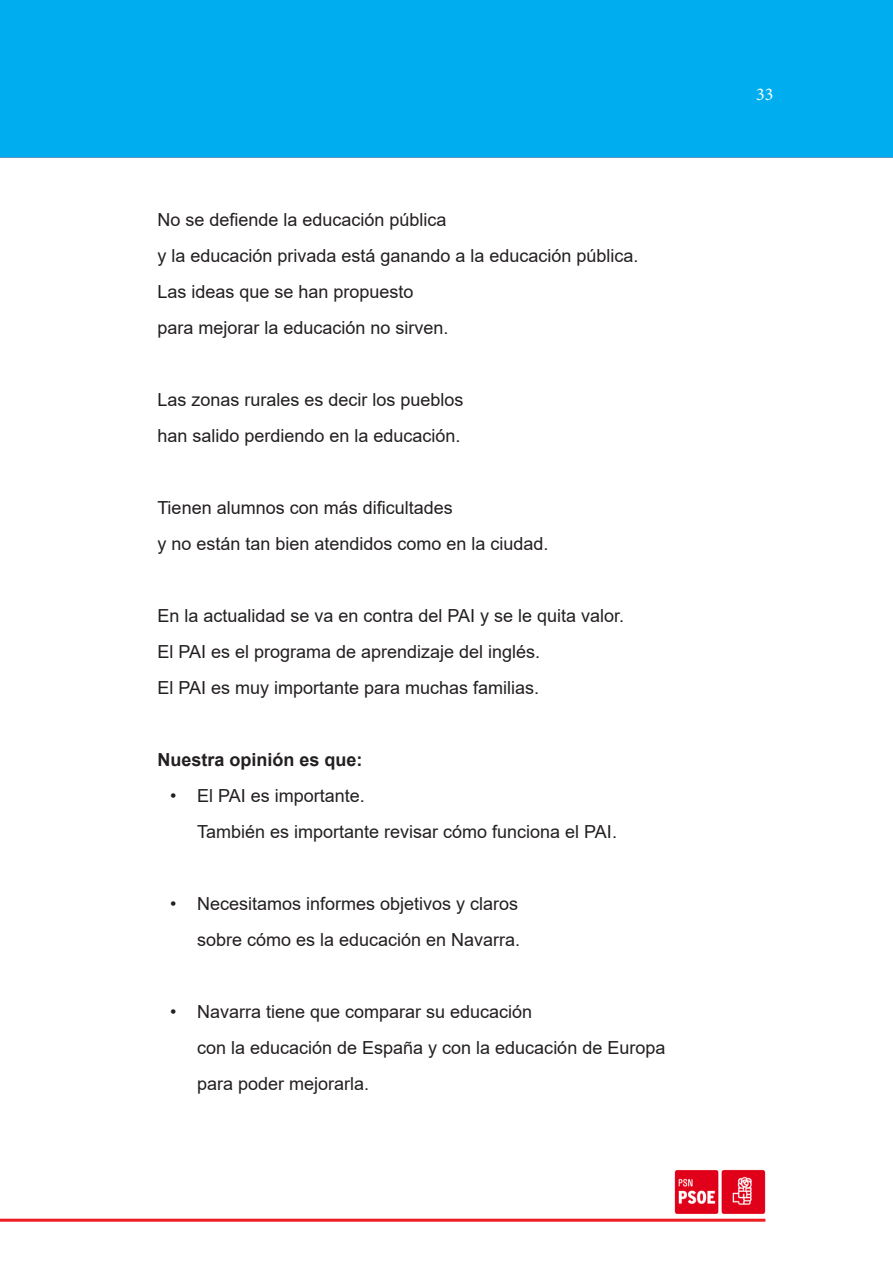
<style>
.page{position:relative;width:893px;height:1263px;background:#fff}
.page>*{position:absolute;margin:0;border:0;box-sizing:border-box;transform-origin:0 0}
._16_35{font:18px "Arial";color:#231f20}
.t1{font:700 18px "Arial";color:#231f20}
.t2{font:18px "Minion Pro";color:#fff}
.s1{font-size:21px}
</style>
<div class="page">
<img style="left:675px;top:1169px;width:90px;height:45px">
<hr style="left:0;top:1219px;width:765px;height:3px;background:#ee1d23">
<div style="left:5px;top:5px;width:883px;height:147px;background:#00aeef"></div>
<div style="left:0;top:0;width:893px;height:158px;border:10px solid #00aeef"></div>
<p class="_16_35" style="left:157px;top:207px;width:291px">No se defiende la educación pública</p>
<p class="_16_35" style="left:157px;top:243px;width:483px">y la educación privada está ganando a la educación pública.</p>
<p class="_16_35" style="left:157px;top:279px;width:258px">Las ideas que se han propuesto</p>
<p class="_16_35" style="left:157px;top:315px;width:293px">para mejorar la educación no sirven.</p>
<p class="_16_35" style="left:157px;top:387px;width:308px">Las zonas rurales es decir los pueblos</p>
<p class="_16_35" style="left:157px;top:423px;width:305px">han salido perdiendo en la educación.</p>
<p class="_16_35" style="left:157px;top:495px;width:297px">Tienen alumnos con más dificultades</p>
<p class="_16_35" style="left:157px;top:531px;width:393px">y no están tan bien atendidos como en la ciudad.</p>
<p class="_16_35" style="left:157px;top:603px;width:468px">En la actualidad se va en contra del PAI y se le quita valor.</p>
<p class="_16_35" style="left:157px;top:639px;width:384px">El PAI es el programa de aprendizaje del inglés.</p>
<p class="_16_35" style="left:157px;top:675px;width:383px">El PAI es muy importante para muchas familias.</p>
<p class="t1" style="left:157px;top:747px;width:207px">Nuestra opinión es que:</p>
<p class="_16_35" style="left:170px;top:783px;width:196px">• El PAI es importante.</p>
<p class="_16_35" style="left:197px;top:819px;width:421px">También es importante revisar cómo funciona el PAI.</p>
<p class="_16_35" style="left:170px;top:891px;width:350px">• Necesitamos informes objetivos y claros</p>
<p class="_16_35" style="left:197px;top:927px;width:325px">sobre cómo es la educación en Navarra.</p>
<p class="_16_35" style="left:170px;top:999px;width:364px">• Navarra tiene que comparar su educación</p>
<p class="_16_35" style="left:197px;top:1035px;width:470px">con la educación de España y con la educación de Europa</p>
<p class="_16_35" style="left:197px;top:1071px;width:174px">para poder mejorarla.</p>
<p class="t2" style="left:756px;top:82px;width:53px">33 <span class="s1">33</span></p>
</div>
